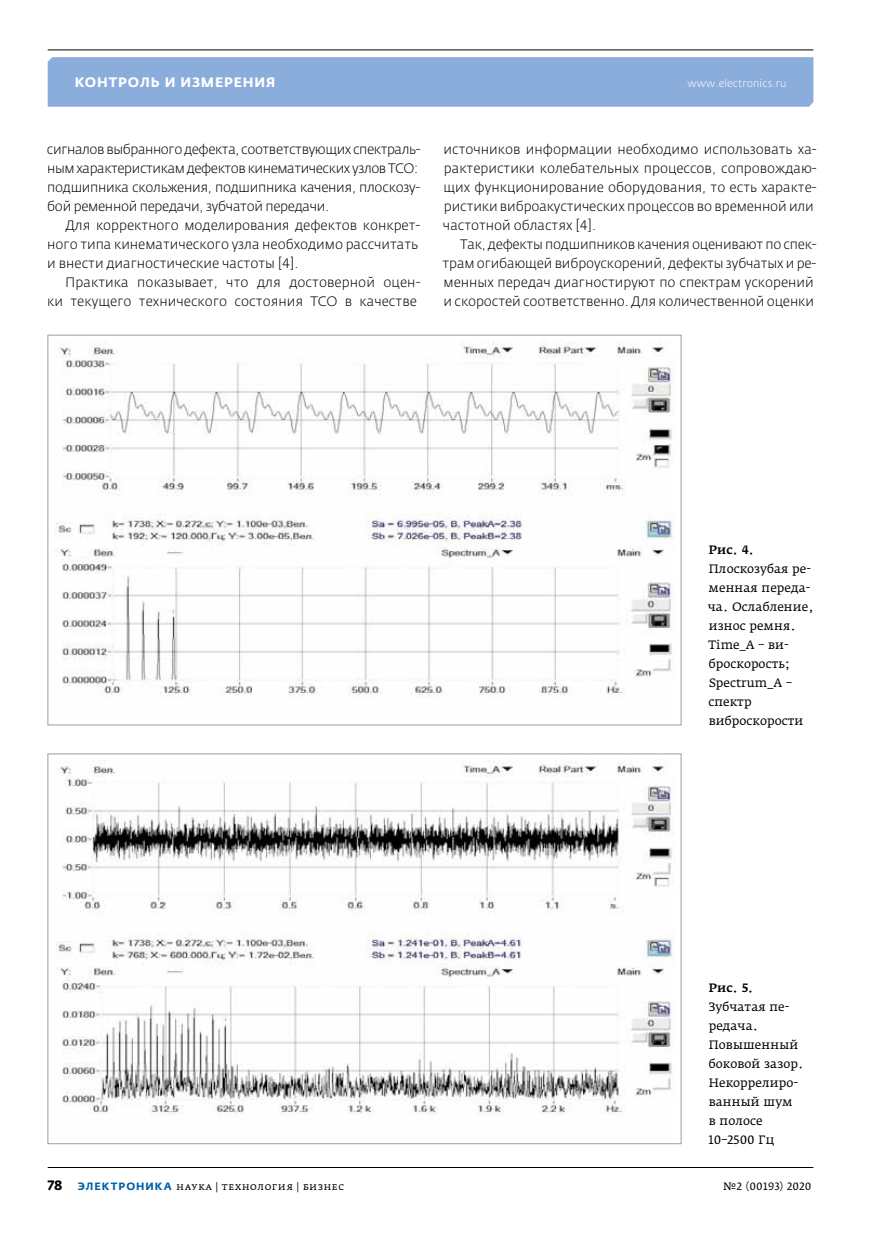
<style>
.page{position:relative;width:881px;height:1234px;background:#fff}
.page>*{position:absolute;margin:0;border:0;box-sizing:border-box;transform-origin:0 0}
.t1{font:300 13.5px/19px "Fedra Sans Pro";color:#000}
.t2{font:300 13.5px/19px "Fedra Sans Pro";letter-spacing:-.03em;color:#000}
.t3{font:700 13.5px "Fedra Sans Alt Pro";letter-spacing:.06em;color:#fff}
.t4{font:12px/19px "Fedra Serif A Pro";letter-spacing:.005em;color:#000}
.t5{font:500 12px "Fedra Serif A Pro";letter-spacing:.005em;color:#000}
.t6{font:10.5px "Fedra Serif A Pro";letter-spacing:.03em;color:#000}
.t7{font:300 10.5px "Fedra Sans Pro";letter-spacing:.015em;color:#fff}
.s1{font-family:"Fedra Sans Pro";font-weight:700;font-size:13.5px}
.s2{font-family:"Fedra Sans Alt Pro";font-weight:700;color:#0061a7}
</style>
<div class="page">
<div style="left:48px;top:57px;width:765px;height:50px;background:#8baddc"></div>
<hr style="left:48px;top:49px;width:765px;height:1px;background:#000">
<hr style="left:48px;top:1166px;width:765px;height:1px;background:#000">
<img style="left:54px;top:340px;width:620px;height:355px">
<img style="left:54px;top:759px;width:620px;height:355px">
<p class="t3" style="left:75px;top:74px;width:202px">Контроль и измерения</p>
<p class="t7" style="left:687px;top:77px;width:100px">www.electronics.ru</p>
<p class="t2" style="left:47px;top:140px;width:375px">сигналов выбранного дефекта, соответствующих спектраль&shy;ным характеристикам дефектов кинематических узлов ТСО: подшипника скольжения, подшипника качения, плоскозу&shy;бой ременной передачи, зубчатой передачи.</p>
<p class="t1" style="left:47px;top:216px;width:374px;text-indent:18px">Для корректного моделирования дефектов конкрет&shy;ного типа кинематического узла необходимо рассчитать и внести диагностические частоты [4].</p>
<p class="t1" style="left:47px;top:273px;width:374px;text-align:right">Практика показывает, что для достоверной оцен&shy;ки текущего технического состояния ТСО в качестве</p>
<p class="t1" style="left:443px;top:140px;width:375px">источников информации необходимо использовать ха&shy;рактеристики колебательных процессов, сопровождаю&shy;щих функционирование оборудования, то есть характе&shy;ристики виброакустических процессов во временной или частотной областях [4].</p>
<p class="t1" style="left:442px;top:235px;width:375px;text-indent:17px">Так, дефекты подшипников качения оценивают по спек&shy;трам огибающей виброускорений, дефекты зубчатых и ре&shy;менных передач диагностируют по спектрам ускорений и скоростей соответственно. Для количественной оценки</p>
<p class="t5" style="left:708px;top:542px;width:46px">Рис. 4.</p>
<p class="t4" style="left:707px;top:559px;width:107px">Плоскозубая ре&shy;менная переда&shy;ча. Ослабление, износ ремня.<br>Time_A – ви&shy;броскорость;<br>Spectrum_A – спектр виброскорости</p>
<p class="t5" style="left:708px;top:979px;width:46px">Рис. 5.</p>
<p class="t4" style="left:708px;top:996px;width:96px">Зубчатая пе&shy;редача.<br>Повышенный боковой зазор.<br>Некоррелиро&shy;ванный шум<br>в полосе<br>10–2500 Гц</p>
<p class="t6" style="left:48px;top:1179px;width:298px"><span class="s1">78</span> <span class="s2">ЭЛЕКТРОНИКА</span> наука | технология | бизнес</p>
<p class="t6" style="left:723px;top:1179px;width:90px">№2 (00193) 2020</p>
</div>
